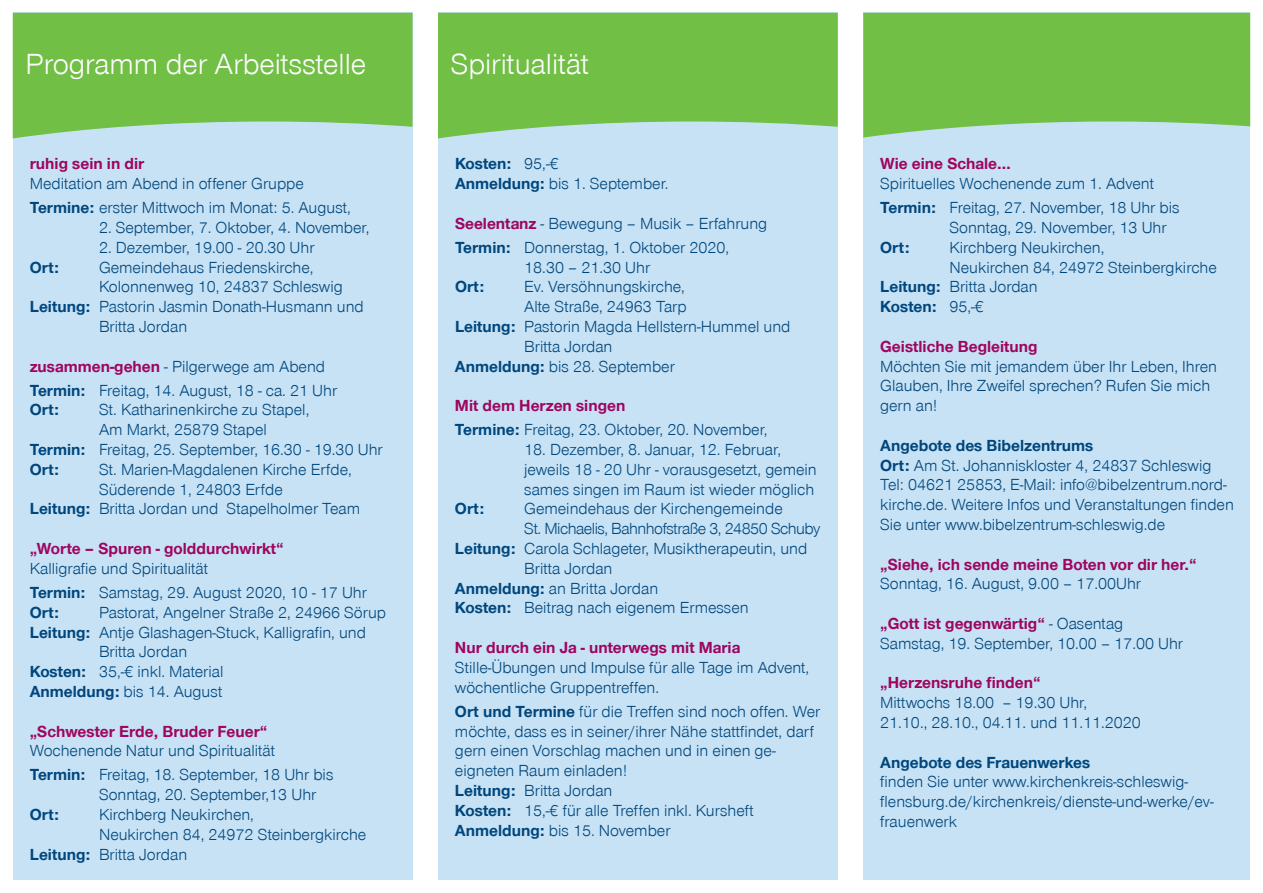
<style>
.page{position:relative;width:1263px;height:893px;background:#fff}
.page>*{position:absolute;margin:0;border:0;box-sizing:border-box;transform-origin:0 0}
.t1{font:30px "Nordelbica";color:#fff}
.t2{font:16.5px/19.8px "Nordelbica";color:#00467c}
.t3{font:700 16.5px "Nordelbica";color:#9e055f}
.t4{font:700 16.5px "Nordelbica";color:#00467c}
.t5{font:16.5px "Nordelbica";letter-spacing:-.03em;color:#00467c}
.s1{font-weight:700}
.s2{font-weight:700;color:#9e055f}
.s3{font-weight:400}
</style>
<div class="page">
<div style="left:438px;top:13px;width:400px;height:867px;background:#c7e2f5"></div>
<div style="left:13px;top:13px;width:399px;height:867px;background:#c7e2f5"></div>
<div style="left:863px;top:13px;width:387px;height:867px;background:#c7e2f5"></div>
<svg style="left:438px;top:13px;width:400px;height:125px;background:#79c255"></svg>
<svg style="left:13px;top:13px;width:399px;height:125px;background:#79c255"></svg>
<svg style="left:863px;top:13px;width:387px;height:125px;background:#79c256"></svg>
<h1 class="t1" style="left:26px;top:47px;width:342px">Programm der Arbeitsstelle</h1>
<h1 class="t1" style="left:451px;top:47px;width:140px">Spiritualität</h1>
<p class="t3" style="left:30px;top:154px;width:116px">ruhig sein in dir</p>
<p class="t2" style="left:30px;top:172px;width:323px;line-height:24px">Meditation am Abend in offener Gruppe<br><span class="s1">Termine:</span> erster Mittwoch im Monat: 5. August,</p>
<p class="t2" style="left:99px;top:218px;width:272px">2. September, 7. Oktober, 4. November,</p>
<p class="t2" style="left:99px;top:237px;width:217px">2. Dezember, 19.00 - 20.30 Uhr</p>
<p class="t4" style="left:30px;top:257px;width:31px">Ort:</p>
<p class="t2" style="left:99px;top:257px;width:216px">Gemeindehaus Friedenskirche,</p>
<p class="t2" style="left:99px;top:277px;width:245px">Kolonnenweg 10, 24837 Schleswig</p>
<p class="t2" style="left:30px;top:297px;width:335px"><span class="s1">Leitung:</span> Pastorin Jasmin Donath-Husmann und</p>
<p class="t2" style="left:99px;top:317px;width:90px">Britta Jordan</p>
<p class="t2" style="left:30px;top:354px;width:309px;line-height:24px"><span class="s2">zusammen-gehen</span> - Pilgerwege am Abend<br><span class="s1">Termin:</span> Freitag, 14. August, 18 - ca. 21 Uhr</p>
<p class="t4" style="left:30px;top:400px;width:31px">Ort:</p>
<p class="t2" style="left:99px;top:400px;width:212px">St. Katharinenkirche zu Stapel,</p>
<p class="t2" style="left:99px;top:420px;width:169px">Am Markt, 25879 Stapel</p>
<p class="t2" style="left:30px;top:440px;width:354px"><span class="s1">Termin:</span> Freitag, 25. September, 16.30 - 19.30 Uhr</p>
<p class="t4" style="left:30px;top:460px;width:31px">Ort:</p>
<p class="t2" style="left:99px;top:460px;width:254px">St. Marien-Magdalenen Kirche Erfde,</p>
<p class="t2" style="left:99px;top:479px;width:185px">Süderende 1, 24803 Erfde</p>
<p class="t2" style="left:30px;top:499px;width:332px"><span class="s1">Leitung:</span> Britta Jordan und Stapelholmer Team</p>
<p class="t3" style="left:30px;top:539px;width:256px">„Worte – Spuren - golddurchwirkt“</p>
<p class="t2" style="left:30px;top:556px;width:339px;line-height:24px">Kalligrafie und Spiritualität<br><span class="s1">Termin:</span> Samstag, 29. August 2020, 10 - 17 Uhr</p>
<p class="t4" style="left:30px;top:602px;width:31px">Ort:</p>
<p class="t2" style="left:99px;top:602px;width:289px">Pastorat, Angelner Straße 2, 24966 Sörup</p>
<p class="t2" style="left:30px;top:622px;width:338px"><span class="s1">Leitung:</span> Antje Glashagen-Stuck, Kalligrafin, und</p>
<p class="t2" style="left:99px;top:642px;width:90px">Britta Jordan</p>
<p class="t2" style="left:30px;top:662px;width:195px"><span class="s1">Kosten:</span> 35,-€ inkl. Material</p>
<p class="t2" style="left:30px;top:682px;width:194px"><span class="s1">Anmeldung:</span> bis 14. August</p>
<p class="t3" style="left:30px;top:721px;width:239px">„Schwester Erde, Bruder Feuer“</p>
<p class="t2" style="left:30px;top:739px;width:305px;line-height:24px">Wochenende Natur und Spiritualität<br><span class="s1">Termin:</span> Freitag, 18. September, 18 Uhr bis</p>
<p class="t2" style="left:99px;top:785px;width:219px">Sonntag, 20. September,13 Uhr</p>
<p class="t4" style="left:30px;top:805px;width:31px">Ort:</p>
<p class="t2" style="left:99px;top:805px;width:156px">Kirchberg Neukirchen,</p>
<p class="t2" style="left:99px;top:824px;width:269px">Neukirchen 84, 24972 Steinbergkirche</p>
<p class="t2" style="left:30px;top:844px;width:159px"><span class="s1">Leitung:</span> Britta Jordan</p>
<p class="t2" style="left:455px;top:154px;width:215px"><span class="s1">Kosten:</span> 95,-€<br><span class="s1">Anmeldung:</span> bis 1. September.</p>
<p class="t2" style="left:455px;top:211px;width:314px;line-height:24px"><span class="s2">Seelentanz</span> - Bewegung – Musik – Erfahrung<br><span class="s1">Termin:</span> Donnerstag, 1. Oktober 2020,</p>
<p class="t2" style="left:524px;top:257px;width:127px">18.30 – 21.30 Uhr</p>
<p class="t4" style="left:455px;top:277px;width:31px">Ort:</p>
<p class="t2" style="left:524px;top:277px;width:162px">Ev. Versöhnungskirche,</p>
<p class="t2" style="left:524px;top:297px;width:164px">Alte Straße, 24963 Tarp</p>
<p class="t2" style="left:455px;top:317px;width:337px"><span class="s1">Leitung:</span> Pastorin Magda Hellstern-Hummel und</p>
<p class="t2" style="left:524px;top:337px;width:90px">Britta Jordan</p>
<p class="t2" style="left:455px;top:356px;width:221px"><span class="s1">Anmeldung:</span> bis 28. September</p>
<p class="t2" style="left:455px;top:394px;width:314px;line-height:24px"><span class="s2">Mit dem Herzen singen<br></span><span class="s1">Termine:</span> Freitag, 23. Oktober, 20. November,</p>
<p class="t2" style="left:524px;top:440px;width:294px">18. Dezember, 8. Januar, 12. Februar, jeweils 18 - 20 Uhr - vorausgesetzt, gemein sames singen im Raum ist wieder möglich</p>
<p class="t4" style="left:455px;top:499px;width:31px">Ort:</p>
<p class="t2" style="left:524px;top:499px;width:260px">Gemeindehaus der Kirchengemeinde</p>
<p class="t5" style="left:524px;top:519px;width:297px">St. Michaelis, Bahnhofstraße 3, 24850 Schuby</p>
<p class="t2" style="left:455px;top:539px;width:354px"><span class="s1">Leitung:</span> Carola Schlageter, Musiktherapeutin, und</p>
<p class="t2" style="left:524px;top:559px;width:90px">Britta Jordan</p>
<p class="t2" style="left:455px;top:578px;width:205px"><span class="s1">Anmeldung:</span> an Britta Jordan</p>
<p class="t2" style="left:455px;top:598px;width:295px"><span class="s1">Kosten:</span> Beitrag nach eigenem Ermessen</p>
<p class="t3" style="left:455px;top:638px;width:287px">Nur durch ein Ja - unterwegs mit Maria</p>
<p class="t2" style="left:455px;top:658px;width:356px">Stille-Übungen und Impulse für alle Tage im Advent, wöchentliche Gruppentreffen.</p>
<p class="t2" style="left:455px;top:701px;width:367px"><span class="s1">Ort und Termine</span> für die Treffen sind noch offen. Wer möchte, dass es in seiner/ihrer Nähe stattfindet, darf gern einen Vorschlag machen und in einen ge&shy;eigneten Raum einladen!<br><span class="s1">Leitung:</span> Britta Jordan<br><span class="s1">Kosten:</span> 15,-€ für alle Treffen inkl. Kursheft <span class="s1">Anmeldung:</span> bis 15. November</p>
<p class="t3" style="left:880px;top:154px;width:132px">Wie eine Schale…</p>
<p class="t2" style="left:880px;top:172px;width:301px;line-height:24px">Spirituelles Wochenende zum 1. Advent<br><span class="s1">Termin:</span> Freitag, 27. November, 18 Uhr bis</p>
<p class="t2" style="left:949px;top:218px;width:219px">Sonntag, 29. November, 13 Uhr</p>
<p class="t4" style="left:880px;top:238px;width:31px">Ort:</p>
<p class="t2" style="left:949px;top:238px;width:156px">Kirchberg Neukirchen,</p>
<p class="t2" style="left:949px;top:257px;width:269px">Neukirchen 84, 24972 Steinbergkirche</p>
<p class="t2" style="left:880px;top:277px;width:159px"><span class="s1">Leitung:</span> Britta Jordan</p>
<p class="t4" style="left:880px;top:297px;width:105px">Kosten: <span class="s3">95,-€</span></p>
<p class="t3" style="left:880px;top:337px;width:159px">Geistliche Begleitung</p>
<p class="t2" style="left:880px;top:356px;width:338px">Möchten Sie mit jemandem über Ihr Leben, Ihren<br>Glauben, Ihre Zweifel sprechen? Rufen Sie mich gern an!</p>
<p class="t2" style="left:880px;top:436px;width:355px"><span class="s1">Angebote des Bibelzentrums<br>Ort:</span> Am St. Johanniskloster 4, 24837 Schleswig Tel: 04621 25853, E-Mail: info@bibelzentrum.nord&shy;kirche.de. Weitere Infos und Veranstaltungen finden Sie unter www.bibelzentrum-schleswig.de</p>
<p class="t3" style="left:880px;top:554px;width:318px">„Siehe, ich sende meine Boten vor dir her.“</p>
<p class="t2" style="left:880px;top:574px;width:262px">Sonntag, 16. August, 9.00 – 17.00Uhr</p>
<p class="t2" style="left:880px;top:614px;width:304px"><span class="s2">„Gott ist gegenwärtig“</span> - Oasentag<br>Samstag, 19. September, 10.00 – 17.00 Uhr</p>
<p class="t3" style="left:880px;top:673px;width:162px">„Herzensruhe finden“</p>
<p class="t2" style="left:880px;top:693px;width:262px">Mittwochs 18.00 – 19.30 Uhr,<br>21.10., 28.10., 04.11. und 11.11.2020</p>
<p class="t4" style="left:880px;top:752px;width:211px">Angebote des Frauenwerkes</p>
<p class="t2" style="left:880px;top:772px;width:335px">finden Sie unter www.kirchenkreis-schleswig&shy;flensburg.de/kirchenkreis/dienste-und-werke/ev&shy;frauenwerk</p>
</div>
